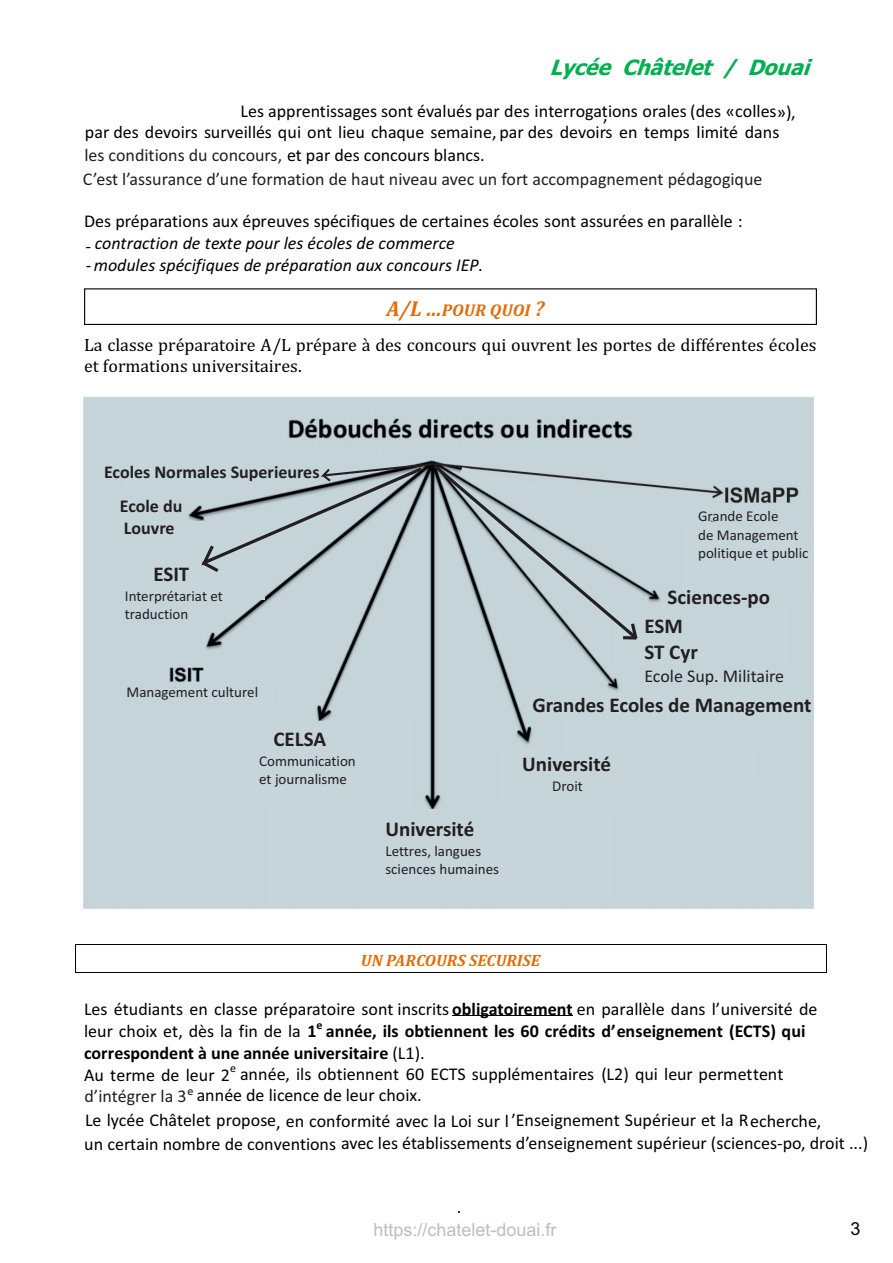
<style>
.page{position:relative;width:893px;height:1263px;background:#fff}
.page>*{position:absolute;margin:0;border:0;box-sizing:border-box;transform-origin:0 0}
.t1{font:700 21px/25.7px "Calibri";color:#231f20}
.t2{font:italic 700 21px "Tahoma";color:#00b050}
.t3{font:700 18.15px "DejaVu Sans";color:#231f20}
.t4{font:18px/21.6px "Calibri";color:#000}
.t5{font:18px "Calibri";color:#231f20}
.t6{font:18px/21px "Cambria";color:#000}
.t7{font:italic 18px/21.9px "Calibri";color:#000}
.t8{font:700 18px/34.2px "Calibri";color:#231f20}
.t9{font:18px "Arial";color:#bbbdc0}
.t10{font:18px "Arial";color:#000}
.t11{font:italic 700 17.25px "Cambria";color:#e36c0a}
.t12{font:italic 700 16.5px "Cambria";color:#e36c0a}
.t13{font:15px/18.3px "Calibri";color:#231f20}
.s1{color:#000}
.s2{font-size:21.75px}
.s3{font-weight:700}
.s4{color:#231f20}
</style>
<div class="page">
<hr style="left:76px;top:944px;width:750px;height:1px;background:#000">
<hr style="left:76px;top:972px;width:750px;height:1px;background:#000">
<svg style="left:75px;top:944px;width:1px;height:29px"></svg>
<svg style="left:826px;top:944px;width:1px;height:29px"></svg>
<svg style="left:452px;top:1015px;width:19px;height:1px"></svg>
<hr style="left:472px;top:1015px;width:32px;height:1px;background:#000">
<svg style="left:504px;top:1015px;width:14px;height:1px"></svg>
<hr style="left:518px;top:1015px;width:48px;height:1px;background:#000">
<div style="left:84px;top:288px;width:733px;height:37px;border:1px solid #000"></div>
<div style="left:84px;top:397px;width:730px;height:512px;background:#c4d4d9"></div>
<div style="left:743px;top:777px;width:57px;height:20px;background:#c5d5da"></div>
<div style="left:125px;top:459px;width:138px;height:35px;background:#c5d5da"></div>
<div style="left:143px;top:521px;width:122px;height:78px;background:#c5d5da"></div>
<div style="left:160px;top:688px;width:114px;height:15px;background:#c5d5da"></div>
<div style="left:151px;top:722px;width:260px;height:88px;background:#c5d5da"></div>
<div style="left:269px;top:810px;width:346px;height:93px;background:#c5d5da"></div>
<div style="left:501px;top:749px;width:257px;height:53px;background:#c5d5da"></div>
<div style="left:563px;top:694px;width:238px;height:55px;background:#c5d5da"></div>
<div style="left:614px;top:610px;width:174px;height:54px;background:#c5d5da"></div>
<div style="left:682px;top:527px;width:126px;height:63px;background:#c5d5da"></div>
<svg style="left:198px;top:461px;width:521px;height:182px"></svg>
<p class="t2" style="left:549px;top:59px;width:268px">Lycée Châtelet / Douai</p>
<p class="t4" style="left:241px;top:102px;width:557px">Les apprentissages sont évalués par des interrogations orales (des «colles ,</p>
<p class="t4" style="left:777px;top:102px;width:16px">»)</p>
<p class="t4" style="left:85px;top:108px;width:696px;line-height:17.2px;text-indent:518px">,<br>par des devoirs surveillés qui ont lieu chaque semaine, par des devoirs en temps limité dans</p>
<p class="t5" style="left:84px;top:147px;width:402px">les conditions du concours, <span class="s1">et par des concours blancs.</span></p>
<p class="t5" style="left:83px;top:171px;width:681px">C’est l’assurance d’une formation de haut niveau avec un fort accompagnement pédagogique</p>
<p class="t4" style="left:84px;top:212px;width:660px">Des préparations aux épreuves spécifiques de certaines écoles sont assurées en parallèle :</p>
<p class="t7" style="left:86px;top:234px;width:399px">- contraction de texte pour les écoles de commerce -modules spécifiques de préparation aux concours IEP.</p>
<p class="t11" style="left:386px;top:302px;width:160px"><span class="s2">A/L …</span>POUR QUOI <span class="s2">?</span></p>
<p class="t6" style="left:84px;top:336px;width:734px">La classe préparatoire A/L prépare à des concours qui ouvrent les portes de différentes écoles et formations universitaires.</p>
<p class="t8" style="left:120px;top:456px;width:201px;text-indent:-16px">Ecoles Normales Superieures<br>Ecole du</p>
<p class="t8" style="left:124px;top:512px;width:52px">Louvre</p>
<p class="t1" style="left:153px;top:563px;width:37px">ESIT</p>
<p class="t13" style="left:125px;top:588px;width:99px">Interprétariat et traduction</p>
<p class="t3" style="left:139px;top:470px;width:124px">ESM ST CYR</p>
<p class="t13" style="left:126px;top:684px;width:133px">Management culturel</p>
<p class="t1" style="left:273px;top:728px;width:54px">CELSA</p>
<p class="t13" style="left:259px;top:753px;width:98px">Communication et journalisme</p>
<p class="t1" style="left:385px;top:817px;width:90px">Université</p>
<p class="t13" style="left:385px;top:842px;width:115px">Lettres, langues sciences humaines</p>
<p class="t13" style="left:698px;top:508px;width:112px">Grande Ecole<br>de Management politique et public</p>
<p class="t1" style="left:667px;top:586px;width:104px">Sciences-po</p>
<p class="t1" style="left:644px;top:615px;width:55px">ESM<br>ST Cyr</p>
<p class="t5" style="left:644px;top:668px;width:141px">Ecole Sup. Militaire</p>
<p class="t1" style="left:532px;top:694px;width:281px">Grandes Ecoles de Management</p>
<p class="t1" style="left:522px;top:753px;width:90px">Université</p>
<p class="t13" style="left:552px;top:778px;width:32px">Droit</p>
<p class="t12" style="left:361px;top:953px;width:181px">UN PARCOURS SECURISE</p>
<p class="t4" style="left:84px;top:999px;width:735px">Les étudiants en classe préparatoire sont inscrits <span class="s3">obligatoirement</span> en parallèle dans l’université de leur choix et, dès la fin de la <span class="s3">1</span><sup>e</sup> <span class="s3">année, ils obtiennent les 60 crédits d’enseignement (ECTS) qui correspondent à une année universitaire</span> (L1).<br>Au terme de leur 2<sup>e</sup> année, ils obtiennent 60 ECTS supplémentaires (L2) qui leur permettent <span class="s4">d’intégrer la 3</span><sup>e</sup> année de licence de leur choix.</p>
<p class="t4" style="left:84px;top:1110px;width:785px;line-height:23.1px">Le lycée Châtelet propose, en conformité avec la Loi sur l ’Enseignement Supérieur et la Recherche,<br>un certain nombre de conventions avec les établissements d’enseignement supérieur (sciences-po, droit ...)</p>
<p class="t4" style="left:457px;top:1197px;width:6px">.</p>
<p class="t9" style="left:373px;top:1222px;width:185px">https://chatelet-douai.fr</p>
<p class="t10" style="left:850px;top:1221px;width:12px">3</p>
</div>
